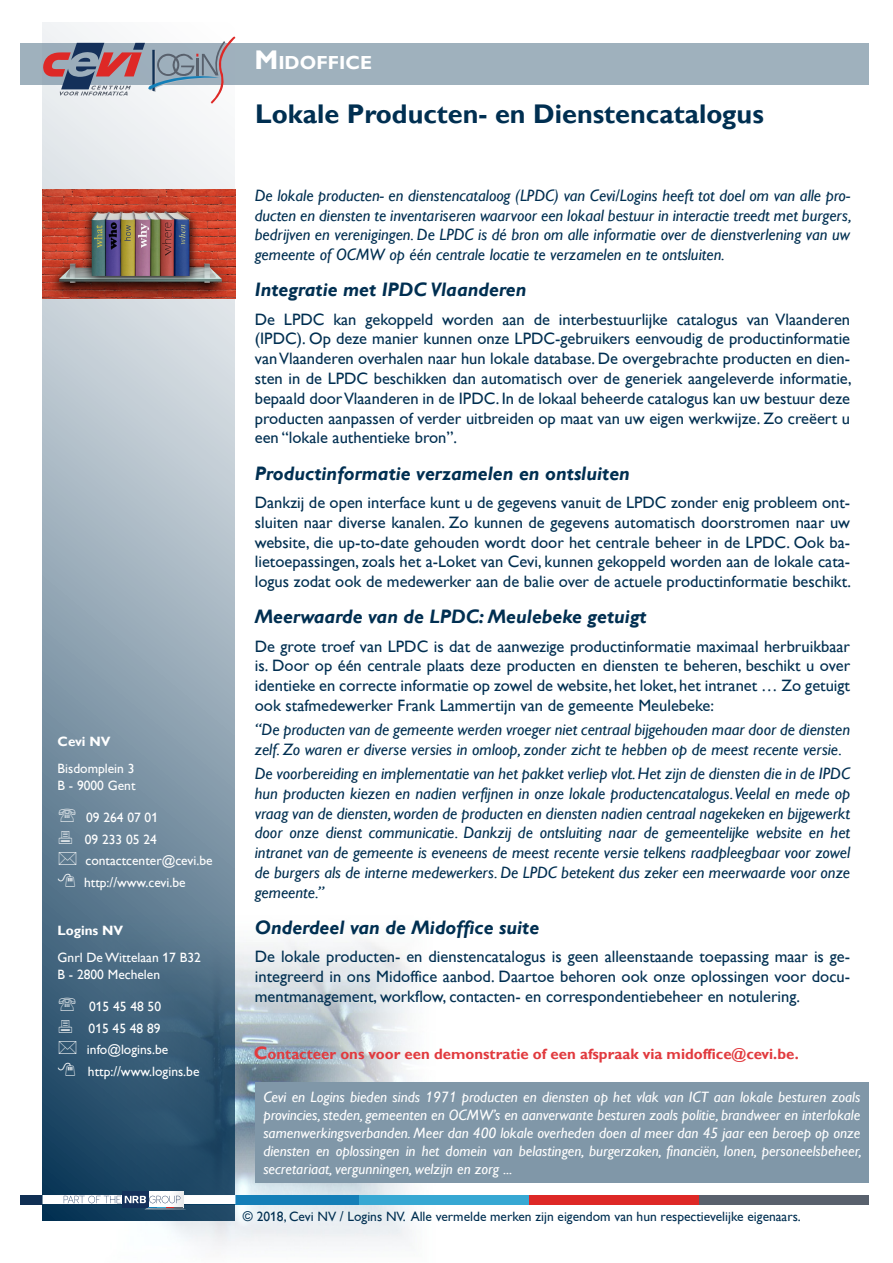
<style>
.page{position:relative;width:893px;height:1263px;background:#fff}
.page>*{position:absolute;margin:0;border:0;box-sizing:border-box;transform-origin:0 0}
.t1{font:700 27px "Gill Alt One";color:#002f51}
.t2{font:italic 700 19.5px "Gill Alt One";color:#002f51}
.t3{font:700 18.9px "Gill Alt One";color:#fff}
.t4{font:16.5px/19.8px "Gill Alt One";color:#002f51;text-align:justify}
.t5{font:italic 16.5px/19.8px "Gill Alt One";color:#002f51;text-align:justify}
.t6{font:italic 15px/18px "Gill Alt One";color:#fff;text-align:justify}
.t7{font:700 15px "Gill Alt One";color:#e13a3e}
.t8{font:13.5px "Gill Alt One";color:#fff}
.t9{font:13.5px "Gill Alt One";color:#002f51}
.t10{font:700 13.5px "Gill Alt One";color:#fff}
.s1{font-size:27px}
.s2{font-size:18px}
</style>
<div class="page">
<img style="left:99px;top:940px;width:340px;height:309px">
<div style="left:190px;top:1195px;width:169px;height:9px;background:#147fb8"></div>
<div style="left:20px;top:1195px;width:170px;height:9px;background:#102f54"></div>
<div style="left:359px;top:1195px;width:170px;height:9px;background:#37a8d3"></div>
<div style="left:529px;top:1195px;width:170px;height:9px;background:#de2826"></div>
<div style="left:699px;top:1195px;width:170px;height:9px;background:#59616d"></div>
<svg style="left:43px;top:22px;width:192px;height:1198px;background:#879cac"></svg>
<div style="left:20px;top:43px;width:849px;height:42px;background:#9fb1bd"></div>
<div style="left:255px;top:1082px;width:614px;height:100px;background:#8097a8"></div>
<svg style="left:43px;top:36px;width:192px;height:68px"></svg>
<div style="left:43px;top:1195px;width:192px;height:9px;background:#fff"></div>
<svg style="left:149px;top:1191px;width:34px;height:5px"></svg>
<div style="left:122px;top:1191px;width:27px;height:17px;background:#14305a"></div>
<svg style="left:64px;top:1196px;width:122px;height:14px"></svg>
<img style="left:43px;top:189px;width:192px;height:109px">
<svg style="left:59px;top:808px;width:17px;height:14px"></svg>
<svg style="left:59px;top:830px;width:13px;height:14px"></svg>
<svg style="left:59px;top:852px;width:17px;height:13px"></svg>
<svg style="left:58px;top:873px;width:17px;height:14px"></svg>
<svg style="left:59px;top:997px;width:17px;height:14px"></svg>
<svg style="left:59px;top:1019px;width:13px;height:14px"></svg>
<svg style="left:59px;top:1041px;width:17px;height:13px"></svg>
<svg style="left:58px;top:1062px;width:17px;height:14px"></svg>
<p class="t10" style="left:58px;top:734px;width:54px">Cevi NV</p>
<p class="t8" style="left:58px;top:761px;width:78px">Bisdomplein 3</p>
<p class="t8" style="left:58px;top:777px;width:79px">B - 9000 Gent</p>
<p class="t8" style="left:86px;top:810px;width:74px">09 264 07 01</p>
<p class="t8" style="left:85px;top:831px;width:74px">09 233 05 24</p>
<p class="t8" style="left:85px;top:853px;width:129px">contactcenter@cevi.be</p>
<p class="t8" style="left:84px;top:874px;width:103px">http://www.cevi.be</p>
<p class="t10" style="left:58px;top:923px;width:67px">Logins NV</p>
<p class="t8" style="left:58px;top:950px;width:145px">Gnrl De Wittelaan 17 B32</p>
<p class="t8" style="left:58px;top:966px;width:104px">B - 2800 Mechelen</p>
<p class="t8" style="left:89px;top:999px;width:74px">015 45 48 50</p>
<p class="t8" style="left:89px;top:1020px;width:74px">015 45 48 89</p>
<p class="t8" style="left:87px;top:1042px;width:83px">info@logins.be</p>
<p class="t8" style="left:88px;top:1063px;width:113px">http://www.logins.be</p>
<p class="t3" style="left:254px;top:51px;width:119px"><span class="s1">M</span>IDOFFICE</p>
<p class="t1" style="left:255px;top:98px;width:510px">Lokale Producten- en Dienstencatalogus</p>
<p class="t5" style="left:255px;top:185px;width:598px">De lokale producten- en dienstencataloog (LPDC) van Cevi/Logins heeft tot doel om van alle pro&shy;ducten en diensten te inventariseren waarvoor een lokaal bestuur in interactie treedt met burgers, bedrijven en verenigingen. De LPDC is dé bron om alle informatie over de dienstverlening van uw gemeente of OCMW op één centrale locatie te verzamelen en te ontsluiten.</p>
<p class="t2" style="left:255px;top:278px;width:273px">Integratie met IPDC Vlaanderen</p>
<p class="t4" style="left:255px;top:309px;width:598px">De LPDC kan gekoppeld worden aan de interbestuurlijke catalogus van Vlaanderen (IPDC). Op deze manier kunnen onze LPDC-gebruikers eenvoudig de productinformatie van Vlaanderen overhalen naar hun lokale database. De overgebrachte producten en dien&shy;sten in de LPDC beschikken dan automatisch over de generiek aangeleverde informatie, bepaald door Vlaanderen in de IPDC. In de lokaal beheerde catalogus kan uw bestuur deze producten aanpassen of verder uitbreiden op maat van uw eigen werkwijze. Zo creëert u een “lokale authentieke bron”.</p>
<p class="t2" style="left:255px;top:462px;width:377px">Productinformatie verzamelen en ontsluiten</p>
<p class="t4" style="left:255px;top:492px;width:598px">Dankzij de open interface kunt u de gegevens vanuit de LPDC zonder enig probleem ont&shy;sluiten naar diverse kanalen. Zo kunnen de gegevens automatisch doorstromen naar uw website, die up-to-date gehouden wordt door het centrale beheer in de LPDC. Ook ba&shy;lietoepassingen, zoals het a-Loket van Cevi, kunnen gekoppeld worden aan de lokale cata&shy;logus zodat ook de medewerker aan de balie over de actuele productinformatie beschikt.</p>
<p class="t2" style="left:255px;top:605px;width:393px">Meerwaarde van de LPDC: Meulebeke getuigt</p>
<p class="t4" style="left:255px;top:636px;width:597px">De grote troef van LPDC is dat de aanwezige productinformatie maximaal herbruikbaar is. Door op één centrale plaats deze producten en diensten te beheren, beschikt u over identieke en correcte informatie op zowel de website, het loket, het intranet … Zo getuigt ook stafmedewerker Frank Lammertijn van de gemeente Meulebeke:</p>
<p class="t5" style="left:255px;top:719px;width:597px">“De producten van de gemeente werden vroeger niet centraal bijgehouden maar door de diensten zelf. Zo waren er diverse versies in omloop, zonder zicht te hebben op de meest recente versie.</p>
<p class="t5" style="left:255px;top:763px;width:597px">De voorbereiding en implementatie van het pakket verliep vlot. Het zijn de diensten die in de IPDC hun producten kiezen en nadien verfijnen in onze lokale productencatalogus. Veelal en mede op vraag van de diensten, worden de producten en diensten nadien centraal nagekeken en bijgewerkt door onze dienst communicatie. Dankzij de ontsluiting naar de gemeentelijke website en het intranet van de gemeente is eveneens de meest recente versie telkens raadpleegbaar voor zowel de burgers als de interne medewerkers. De LPDC betekent dus zeker een meerwaarde voor onze gemeente.”</p>
<p class="t2" style="left:255px;top:916px;width:286px">Onderdeel van de Midoffice suite</p>
<p class="t4" style="left:255px;top:946px;width:597px">De lokale producten- en dienstencatalogus is geen alleenstaande toepassing maar is ge&shy;ïntegreerd in ons Midoffice aanbod. Daartoe behoren ook onze oplossingen voor docu&shy;mentmanagement, workflow, contacten- en correspondentiebeheer en notulering.</p>
<p class="t7" style="left:254px;top:1045px;width:546px"><span class="s2">C</span>ontacteer ons voor een demonstratie of een afspraak via midoffice@cevi.be.</p>
<p class="t6" style="left:263px;top:1088px;width:600px">Cevi en Logins bieden sinds 1971 producten en diensten op het vlak van ICT aan lokale besturen zoals provincies, steden, gemeenten en OCMW’s en aanverwante besturen zoals politie, brandweer en interlokale samenwerkingsverbanden. Meer dan 400 lokale overheden doen al meer dan 45 jaar een beroep op onze diensten en oplossingen in het domein van belastingen, burgerzaken, financiën, lonen, personeelsbeheer, secretariaat, vergunningen, welzijn en zorg ...</p>
<p class="t9" style="left:243px;top:1208px;width:559px">© 2018, Cevi NV / Logins NV. Alle vermelde merken zijn eigendom van hun respectievelijke eigenaars.</p>
</div>
